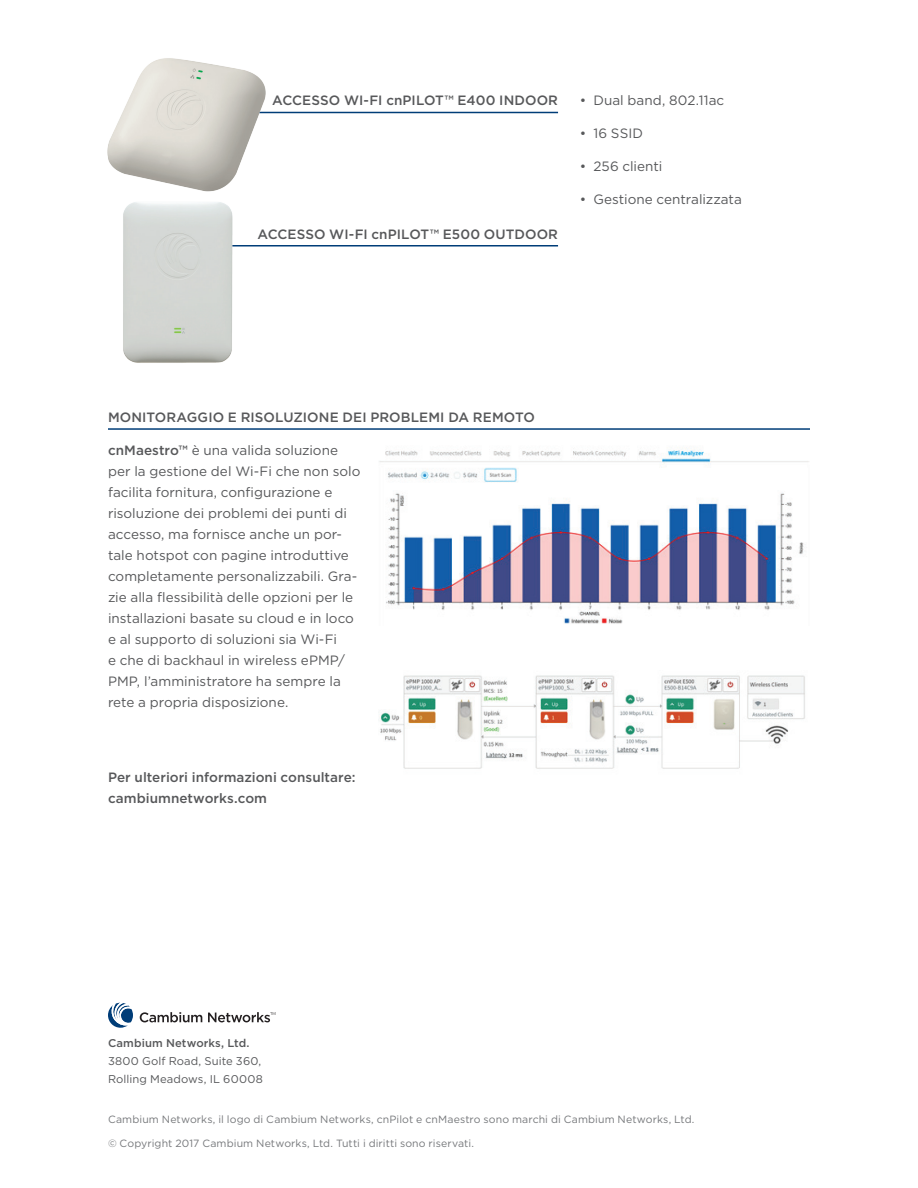
<style>
.page{position:relative;width:918px;height:1188px;background:#fff}
.page>*{position:absolute;margin:0;border:0;box-sizing:border-box;transform-origin:0 0}
.t1{font:13.5px/21px "Gotham";color:#57585a}
.t2{font:500 13.5px/21px "Gotham";letter-spacing:.005em;color:#57585a}
.t3{font:11.25px/18px "Gotham";letter-spacing:.01em;color:#57585a}
.t4{font:500 11.25px "Gotham";letter-spacing:.01em;color:#57585a}
.t5{font:10.5px "Gotham";letter-spacing:.01em;color:#76787b}
.s1{font-weight:500}
</style>
<div class="page">
<hr style="left:206px;top:112px;width:352px;height:1px;background:#003d78">
<hr style="left:108px;top:428px;width:702px;height:2px;background:#003d78">
<svg style="left:140px;top:1012px;width:62px;height:10px"></svg>
<svg style="left:208px;top:1012px;width:67px;height:10px"></svg>
<svg style="left:108px;top:1003px;width:25px;height:25px"></svg>
<img style="left:107px;top:58px;width:161px;height:134px">
<hr style="left:206px;top:245px;width:352px;height:2px;background:#003d78">
<img style="left:123px;top:202px;width:114px;height:161px">
<img style="left:379px;top:447px;width:430px;height:177px">
<img style="left:380px;top:675px;width:425px;height:94px">
<p class="t2" style="left:272px;top:90px;width:287px">ACCESSO WI-FI cnPILOT™ E400 INDOOR</p>
<p class="t2" style="left:257px;top:223px;width:302px">ACCESSO WI-FI cnPILOT™ E500 OUTDOOR</p>
<p class="t1" style="left:580px;top:90px;width:146px">• Dual band, 802.11ac</p>
<p class="t1" style="left:580px;top:123px;width:65px">• 16 SSID</p>
<p class="t1" style="left:580px;top:155px;width:84px">• 256 clienti</p>
<p class="t1" style="left:580px;top:188px;width:163px">• Gestione centralizzata</p>
<p class="t2" style="left:108px;top:406px;width:428px">MONITORAGGIO E RISOLUZIONE DEI PROBLEMI DA REMOTO</p>
<p class="t1" style="left:108px;top:439px;width:254px"><span class="s1">cnMaestro™</span> è una valida soluzione per la gestione del Wi-Fi che non solo facilita fornitura, configurazione e risoluzione dei problemi dei punti di accesso, ma fornisce anche un por&shy;tale hotspot con pagine introduttive completamente personalizzabili. Gra&shy;zie alla flessibilità delle opzioni per le installazioni basate su cloud e in loco e al supporto di soluzioni sia Wi-Fi<br>e che di backhaul in wireless ePMP/ PMP, l’amministratore ha sempre la rete a propria disposizione.</p>
<p class="t2" style="left:108px;top:767px;width:249px">Per ulteriori informazioni consultare: cambiumnetworks.com</p>
<p class="t4" style="left:108px;top:1036px;width:143px">Cambium Networks, Ltd.</p>
<p class="t3" style="left:108px;top:1052px;width:156px">3800 Golf Road, Suite 360,<br>Rolling Meadows, IL 60008</p>
<p class="t5" style="left:108px;top:1113px;width:588px">Cambium Networks, il logo di Cambium Networks, cnPilot e cnMaestro sono marchi di Cambium Networks, Ltd.</p>
<p class="t5" style="left:108px;top:1137px;width:367px">© Copyright 2017 Cambium Networks, Ltd. Tutti i diritti sono riservati.</p>
</div>
